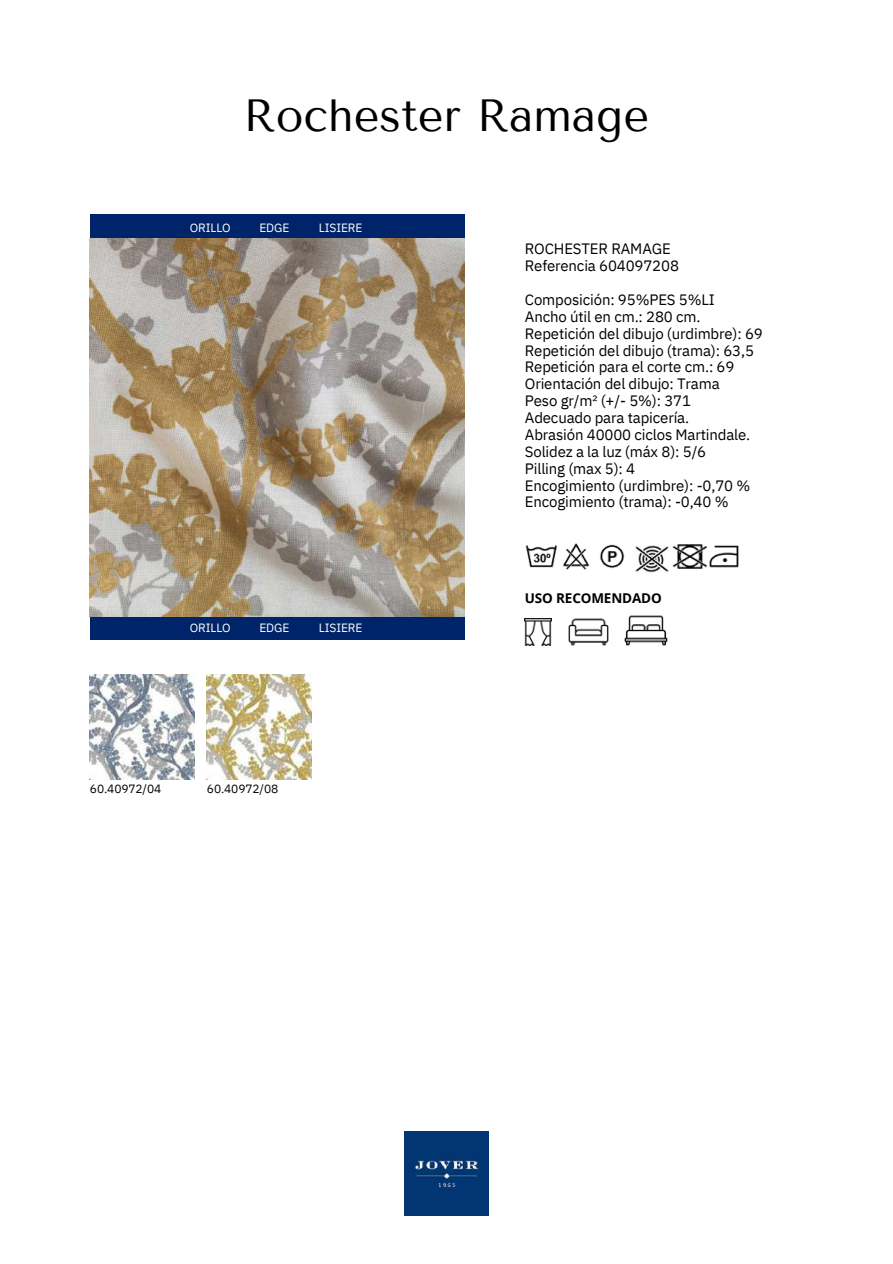
<style>
.page{position:relative;width:893px;height:1264px;background:#fff}
.page>*{position:absolute;margin:0;border:0;box-sizing:border-box;transform-origin:0 0}
.t1{font:45px "Tenor Sans";color:#000}
.t2{font:15px/16.8px "IBM Plex Sans";letter-spacing:-.01em;color:#000}
.t3{font:700 13.5px "Open Sans";letter-spacing:-.01em;color:#000}
.t4{font:12px "IBM Plex Sans";letter-spacing:-.01em;color:#fff}
.t5{font:12px "IBM Plex Sans";letter-spacing:-.01em;color:#000}
</style>
<div class="page">
<div style="left:90px;top:214px;width:375px;height:24px;background:#00246a"></div>
<div style="left:90px;top:616px;width:375px;height:24px;background:#00246a"></div>
<img style="left:90px;top:674px;width:104px;height:105px">
<img style="left:207px;top:674px;width:104px;height:105px">
<img style="left:404px;top:1131px;width:84px;height:84px">
<img style="left:525px;top:545px;width:32px;height:23px">
<img style="left:563px;top:543px;width:27px;height:27px">
<img style="left:600px;top:544px;width:25px;height:24px">
<img style="left:635px;top:545px;width:34px;height:27px">
<img style="left:672px;top:544px;width:67px;height:25px">
<img style="left:525px;top:618px;width:27px;height:27px">
<img style="left:568px;top:618px;width:40px;height:28px">
<img style="left:624px;top:615px;width:43px;height:31px">
<img style="left:90px;top:238px;width:374px;height:378px">
<h1 class="t1" style="left:243px;top:89px;width:407px">Rochester Ramage</h1>
<p class="t4" style="left:190px;top:220px;width:42px">ORILLO</p>
<p class="t4" style="left:259px;top:220px;width:31px">EDGE</p>
<p class="t4" style="left:319px;top:220px;width:45px">LISIERE</p>
<p class="t2" style="left:525px;top:240px;width:156px">ROCHESTER RAMAGE<br>Referencia 604097208</p>
<p class="t2" style="left:525px;top:291px;width:239px">Composición: 95%PES 5%LI<br>Ancho útil en cm.: 280 cm.<br>Repetición del dibujo (urdimbre): 69<br>Repetición del dibujo (trama): 63,5<br>Repetición para el corte cm.: 69<br>Orientación del dibujo: Trama<br>Peso gr/m² (+/- 5%): 371<br>Adecuado para tapicería.<br>Abrasión 40000 ciclos Martindale.<br>Solidez a la luz (máx 8): 5/6<br>Pilling (max 5): 4<br>Encogimiento (urdimbre): -0,70 %<br>Encogimiento (trama): -0,40 %</p>
<p class="t4" style="left:190px;top:620px;width:42px">ORILLO</p>
<p class="t4" style="left:259px;top:620px;width:31px">EDGE</p>
<p class="t4" style="left:319px;top:620px;width:45px">LISIERE</p>
<p class="t3" style="left:525px;top:588px;width:138px">USO RECOMENDADO</p>
<p class="t5" style="left:90px;top:780px;width:73px">60.40972/04</p>
<p class="t5" style="left:207px;top:780px;width:73px">60.40972/08</p>
</div>
